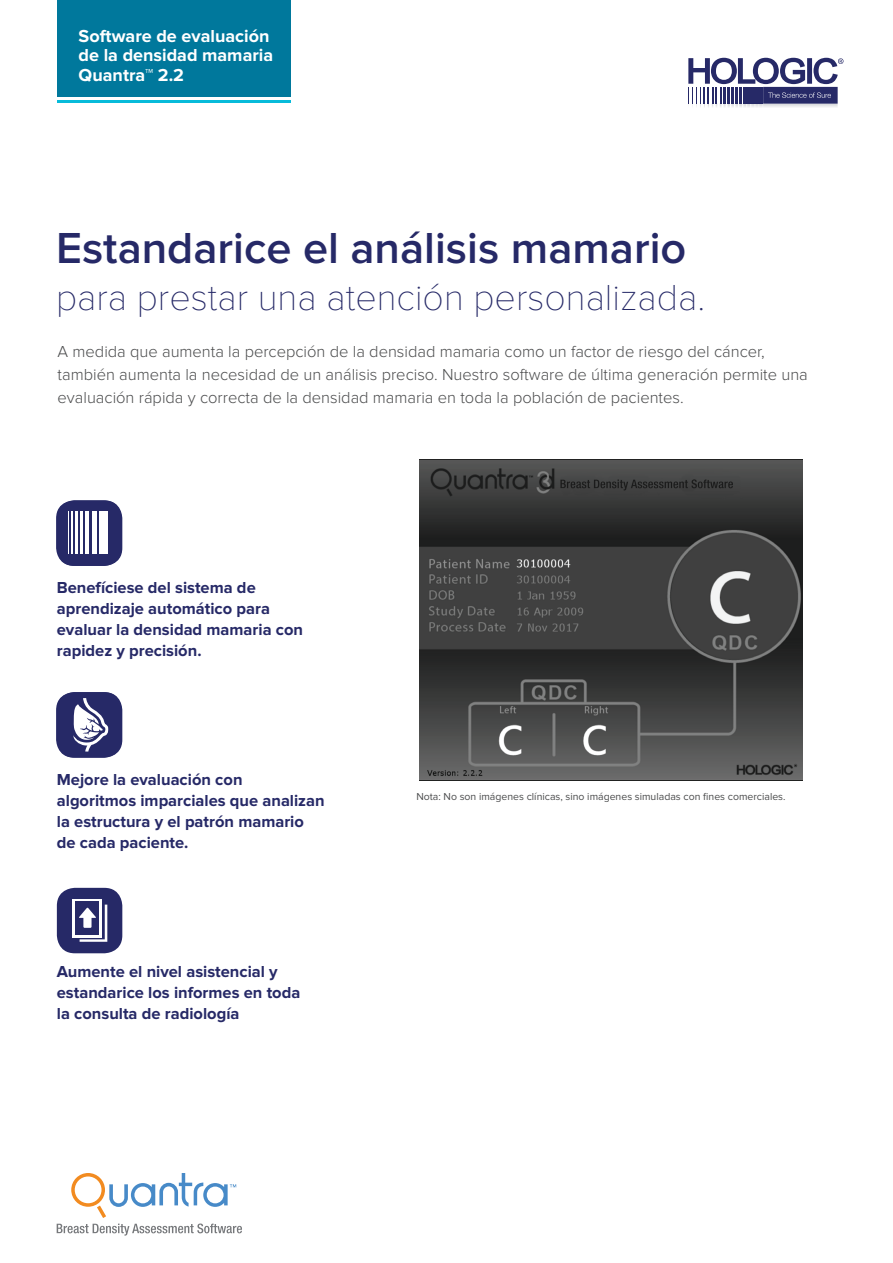
<style>
.page{position:relative;width:893px;height:1263px;background:#fff}
.page>*{position:absolute;margin:0;border:0;box-sizing:border-box;transform-origin:0 0}
.t1{font:600 45px "Proxima Nova";color:#262967}
.t2{font:100 37.5px "Proxima Nova T";color:#262967}
.t3{font:700 18px/19.5px "Proxima Nova";color:#fff}
.t4{font:700 16.5px/21px "Proxima Nova";color:#262967}
.t5{font:300 16.5px/22.5px "Proxima Nova";color:#4b4c4d}
.t6{font:10.5px "Proxima Nova";color:#4b4c4d}
</style>
<div class="page">
<svg style="left:688px;top:58px;width:155px;height:49px"></svg>
<div style="left:57px;top:0;width:233px;height:96px;background:#00789c"></div>
<hr style="left:57px;top:100px;width:233px;height:3px;background:#07bbda">
<svg style="left:57px;top:1173px;width:185px;height:62px"></svg>
<div style="left:56px;top:500px;width:66px;height:66px;background:#262967;border-radius:18px"></div>
<hr style="left:68px;top:512px;width:1px;height:42px;background:#fff">
<hr style="left:71px;top:512px;width:2px;height:42px;background:#fff">
<hr style="left:75px;top:512px;width:3px;height:42px;background:#fff">
<hr style="left:80px;top:512px;width:3px;height:42px;background:#fff">
<hr style="left:86px;top:512px;width:3px;height:42px;background:#fff">
<hr style="left:92px;top:512px;width:4px;height:42px;background:#fff">
<div style="left:99px;top:512px;width:9px;height:42px;background:#fff"></div>
<div style="left:56px;top:692px;width:66px;height:66px;background:#262967;border-radius:18px"></div>
<svg style="left:73px;top:698px;width:36px;height:54px"></svg>
<div style="left:57px;top:888px;width:65px;height:65px;background:#262967;border-radius:18px"></div>
<div style="left:73px;top:899px;width:29px;height:38px;background:#fff"></div>
<div style="left:75px;top:901px;width:24px;height:34px;background:#262967"></div>
<svg style="left:79px;top:904px;width:28px;height:38px"></svg>
<img style="left:420px;top:459px;width:382px;height:321px">
<p class="t3" style="left:79px;top:26px;width:196px">Software de evaluación de la densidad mamaria<br>Quantra™ 2.2</p>
<h1 class="t1" style="left:56px;top:222px;width:632px">Estandarice el análisis mamario</h1>
<h2 class="t2" style="left:56px;top:276px;width:650px">para prestar una atención personalizada.</h2>
<p class="t5" style="left:58px;top:341px;width:752px">A medida que aumenta la percepción de la densidad mamaria como un factor de riesgo del cáncer, también aumenta la necesidad de un análisis preciso. Nuestro software de última generación permite una evaluación rápida y correcta de la densidad mamaria en toda la población de pacientes.</p>
<p class="t4" style="left:57px;top:578px;width:248px">Benefíciese del sistema de aprendizaje automático para evaluar la densidad mamaria con rapidez y precisión.</p>
<p class="t4" style="left:57px;top:769px;width:269px">Mejore la evaluación con algoritmos imparciales que analizan la estructura y el patrón mamario de cada paciente.</p>
<p class="t4" style="left:57px;top:961px;width:245px">Aumente el nivel asistencial y estandarice los informes en toda la consulta de radiología</p>
<p class="t6" style="left:416px;top:791px;width:371px">Nota: No son imágenes clínicas, sino imágenes simuladas con fines comerciales.</p>
</div>
